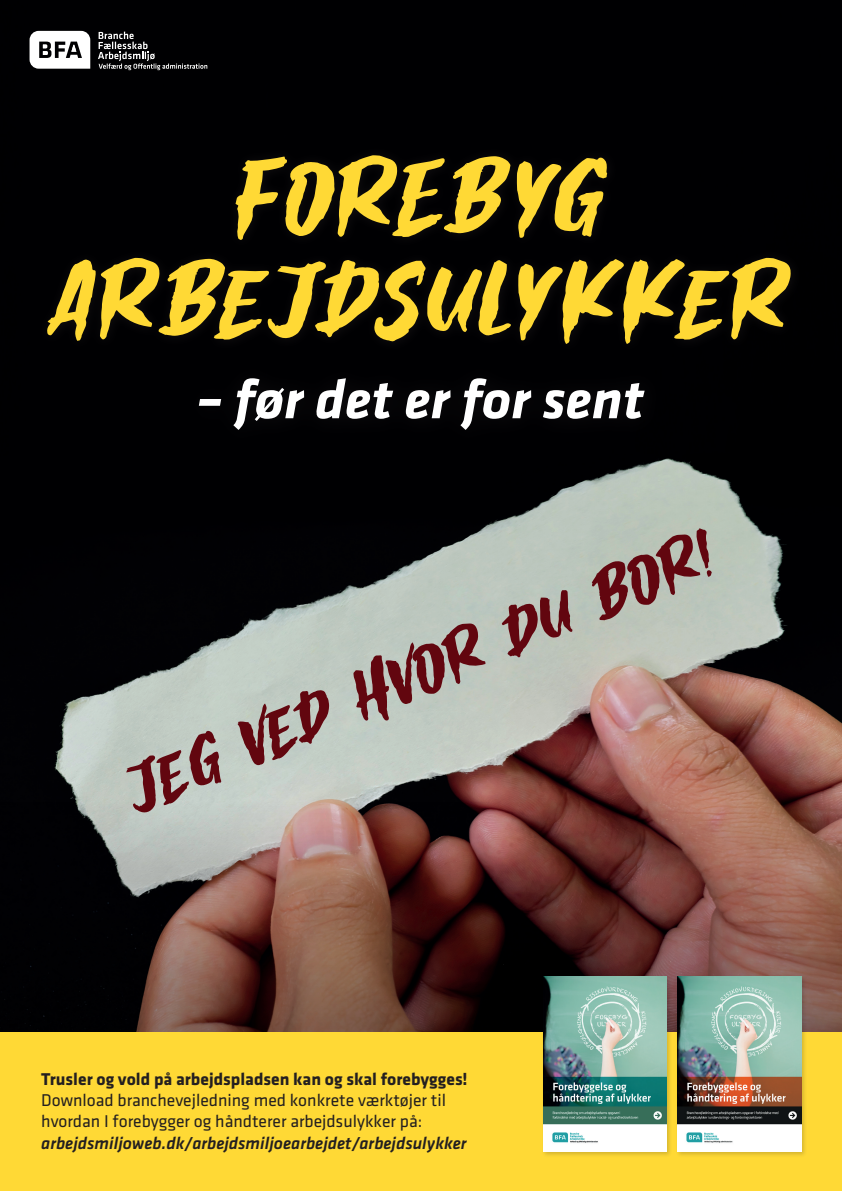
<style>
.page{position:relative;width:842px;height:1191px;background:#fff}
.page>*{position:absolute;margin:0;border:0;box-sizing:border-box;transform-origin:0 0}
.t1{font:106.1px/102.6px "Ghostphobia";letter-spacing:.06em;color:#ffd935;text-align:center}
.t2{font:70.7px "Ghostphobia";color:#62060f}
.t3{font:italic 700 56.6px "Klavika";color:#fff}
.t4{font:17.7px/21.2px "Klavika";color:#231f20}
.t5{font:italic 500 17.7px "Klavika";color:#231f20}
.t6{font:700 17.7px "Klavika";color:#231f20}
</style>
<div class="page">
<img style="left:0;top:0;width:842px;height:769px">
<div style="left:37px;top:145px;width:766px;height:211px;background:#231f20;opacity:.5"></div>
<div style="left:180px;top:358px;width:486px;height:93px;background:#010103"></div>
<svg style="left:30px;top:31px;width:60px;height:38px"></svg>
<svg style="left:98px;top:32px;width:109px;height:38px;background:#28282a"></svg>
<svg style="left:0;top:769px;width:842px;height:263px;background:#674841"></svg>
<div style="left:0;top:1032px;width:842px;height:159px;background:#ffd935"></div>
<div style="left:675px;top:974px;width:132px;height:183px;background:#231f20;opacity:.2"></div>
<img style="left:677px;top:976px;width:124px;height:175px">
<div style="left:541px;top:974px;width:132px;height:183px;background:#231f20;opacity:.2"></div>
<img style="left:543px;top:976px;width:124px;height:175px">
<h1 class="t1" style="left:54px;top:150px;width:733px">FOREBYG<br>ARBEJDSULYKKER</h1>
<h3 class="t3" style="left:197px;top:369px;width:448px">– før det er for sent</h3>
<h2 class="t2" style="left:118px;top:756px;width:626px;rotate:-22deg">JEG VED HVOR DU BOR!</h2>
<p class="t6" style="left:41px;top:1066px;width:428px">Trusler og vold på arbejdspladsen kan og skal forebygges!</p>
<p class="t4" style="left:41px;top:1090px;width:406px">Download branchevejledning med konkrete værktøjer til hvordan I forebygger og håndterer arbejdsulykker på:</p>
<p class="t5" style="left:41px;top:1133px;width:427px">arbejdsmiljoweb.dk/arbejdsmiljoearbejdet/arbejdsulykker</p>
</div>
